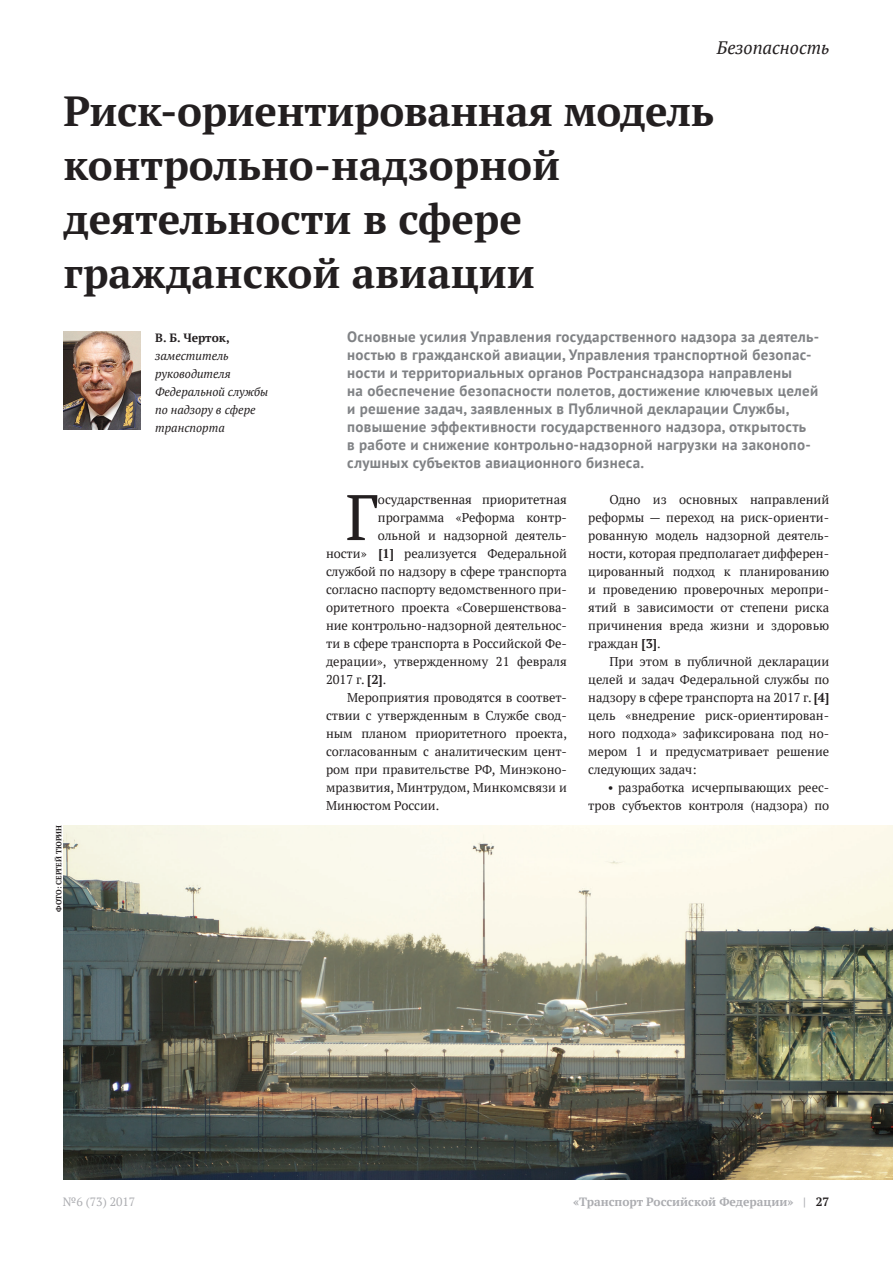
<style>
.page{position:relative;width:893px;height:1263px;background:#fff}
.page>*{position:absolute;margin:0;border:0;box-sizing:border-box;transform-origin:0 0}
.t1{font:64.2px "PT Serif";color:#231f20}
.t2{font:700 42px/54px "PT Serif";color:#231f20}
.t3{font:italic 18px "PT Serif";color:#231f20}
.t4{font:700 15px/18px "PT Sans";letter-spacing:.02em;color:#808285}
.t5{font:12.75px/18px "PT Serif";color:#231f20;text-align:justify}
.t6{font:italic 12px/18px "PT Serif";color:#231f20}
.t7{font:700 12px "PT Serif";color:#acadb1}
.t8{font:700 12px "PT Serif";color:#231f20}
.t9{font:12px "PT Serif";color:#acadb1}
.t10{font:700 7.5px "PT Serif";color:#231f20}
.s1{font-weight:700}
.s2{color:#231f20}
</style>
<div class="page">
<img style="left:64px;top:332px;width:77px;height:98px">
<img style="left:64px;top:825px;width:829px;height:354px">
<h3 class="t3" style="left:717px;top:36px;width:114px">Безопасность</h3>
<h2 class="t2" style="left:63px;top:83px;width:652px">Риск-ориентированная модель контрольно-надзорной деятельности в сфере гражданской авиации</h2>
<p class="t10" style="left:54px;top:912px;width:88px;rotate:-90deg">ФОТО: СЕРГЕЙ ТЮРИН</p>
<p class="t8" style="left:155px;top:330px;width:76px">В. Б. Черток,</p>
<p class="t6" style="left:155px;top:347px;width:115px">заместитель руководителя<br>Федеральной службы по надзору в сфере транспорта</p>
<p class="t4" style="left:347px;top:327px;width:473px">Основные усилия Управления государственного надзора за деятель&shy;ностью в гражданской авиации, Управления транспортной безопас&shy;ности и территориальных органов Ространснадзора направлены<br>на обеспечение безопасности полетов, достижение ключевых целей и решение задач, заявленных в Публичной декларации Службы, повышение эффективности государственного надзора, открытость<br>в работе и снижение контрольно-надзорной нагрузки на законопо&shy;слушных субъектов авиационного бизнеса.</p>
<h1 class="t1" style="left:345px;top:476px;width:34px">Г</h1>
<p class="t5" style="left:378px;top:490px;width:191px">осударственная приоритетная</p>
<p class="t5" style="left:378px;top:508px;width:191px">программа «Реформа контр-</p>
<p class="t5" style="left:378px;top:526px;width:191px">ольной и надзорной деятель-</p>
<p class="t5" style="left:326px;top:544px;width:242px">ности» <span class="s1">[1]</span> реализуется Федеральной</p>
<p class="t5" style="left:326px;top:562px;width:242px">службой по надзору в сфере транспорта</p>
<p class="t5" style="left:326px;top:580px;width:242px">согласно паспорту ведомственного при-</p>
<p class="t5" style="left:326px;top:598px;width:242px">оритетного проекта «Совершенствова-</p>
<p class="t5" style="left:326px;top:616px;width:242px">ние контрольно-надзорной деятельнос-</p>
<p class="t5" style="left:326px;top:634px;width:242px">ти в сфере транспорта в Российской Фе-</p>
<p class="t5" style="left:326px;top:652px;width:242px">дерации», утвержденному 21 февраля</p>
<p class="t5" style="left:326px;top:670px;width:62px">2017 г. <span class="s1">[2]</span>.</p>
<p class="t5" style="left:347px;top:688px;width:221px">Мероприятия проводятся в соответ-</p>
<p class="t5" style="left:326px;top:706px;width:242px">ствии с утвержденным в Службе свод-</p>
<p class="t5" style="left:326px;top:724px;width:242px">ным планом приоритетного проекта,</p>
<p class="t5" style="left:326px;top:742px;width:242px">согласованным с аналитическим цент-</p>
<p class="t5" style="left:326px;top:760px;width:242px">ром при правительстве РФ, Минэконо-</p>
<p class="t5" style="left:326px;top:778px;width:242px">мразвития, Минтрудом, Минкомсвязи и</p>
<p class="t5" style="left:326px;top:796px;width:115px">Минюстом России.</p>
<p class="t5" style="left:588px;top:490px;width:242px;text-indent:21px">Одно из основных направлений реформы — переход на риск-ориенти&shy;рованную модель надзорной деятель&shy;ности, которая предполагает дифферен&shy;цированный подход к планированию и проведению проверочных меропри&shy;ятий в зависимости от степени риска причинения вреда жизни и здоровью граждан <span class="s1">[3]</span>.</p>
<p class="t5" style="left:588px;top:652px;width:242px;text-indent:21px">При этом в публичной декларации целей и задач Федеральной службы по надзору в сфере транспорта на 2017 г. <span class="s1">[4] </span>цель «внедрение риск-ориентирован&shy;ного подхода» зафиксирована под но&shy;мером 1 и предусматривает решение следующих задач:</p>
<p class="t5" style="left:588px;top:778px;width:242px;text-align:right">• разработка исчерпывающих реес&shy;тров субъектов контроля (надзора) по</p>
<p class="t9" style="left:63px;top:1194px;width:74px">№6 (73) 2017</p>
<p class="t7" style="left:573px;top:1194px;width:258px">«Транспорт Российской Федерации» | <span class="s2">27</span></p>
</div>
